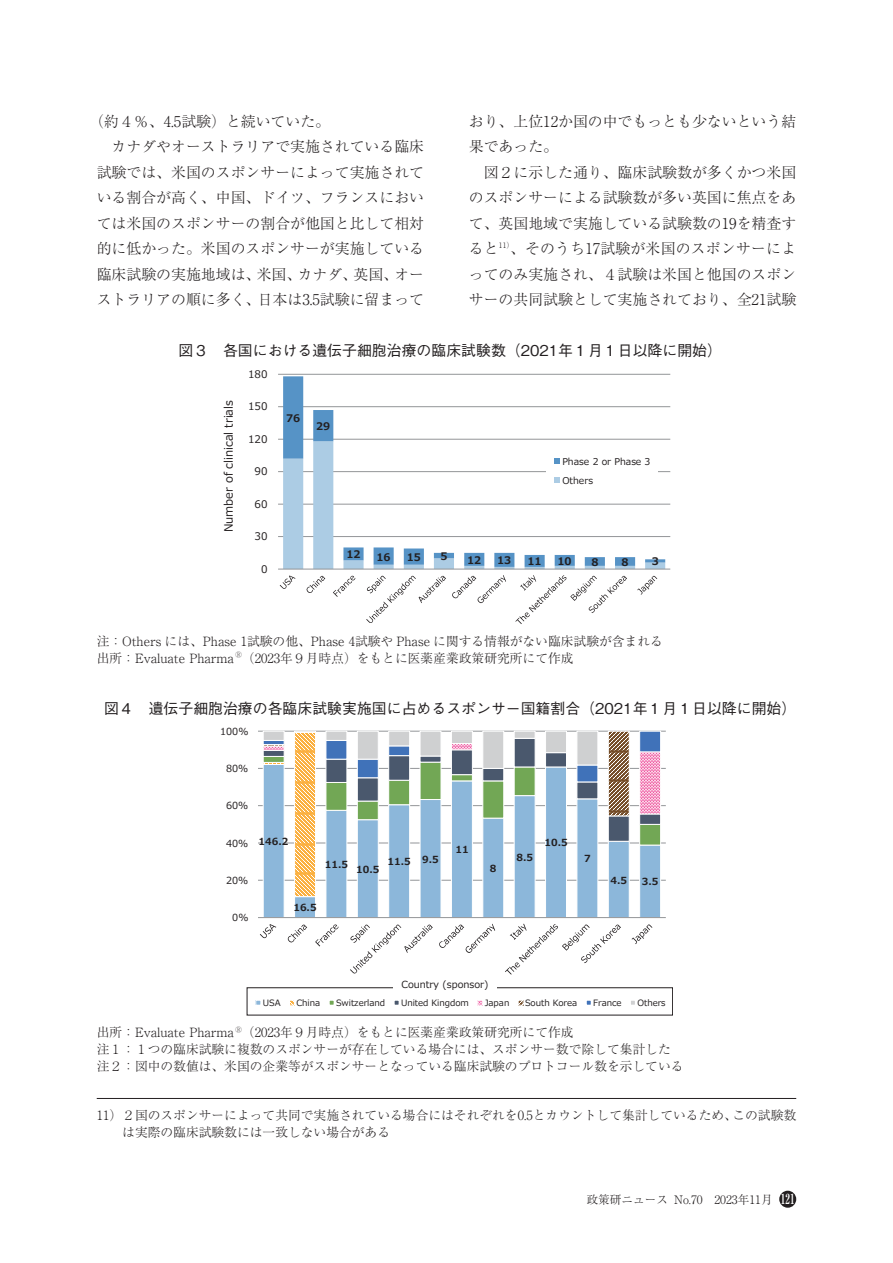
<style>
.page{position:relative;width:893px;height:1263px;background:#fff}
.page>*{position:absolute;margin:0;border:0;box-sizing:border-box;transform-origin:0 0}
.t1{font:300 14.85px/25.5px "Ryumin Pro";color:#231f20}
.t2{font:500 14.85px "Gothic BBB Pro";color:#231f20}
.t3{font:300 12.75px/17px "Ryumin Pro";color:#231f20}
.t4{font:300 11.7px "Ryumin Pro";color:#231f20}
.t5{font:11.55px "Meiryo UI";letter-spacing:-.005em;color:#231f20}
.t6{font:700 10.5px "Meiryo UI";letter-spacing:-.005em;color:#231f20}
.t7{font:10.5px "Meiryo UI";letter-spacing:-.005em;color:#231f20}
.t8{font:700 9.75px "Meiryo UI";color:#231f20}
.t9{font:9.75px "Meiryo UI";color:#231f20}
.t10{font:9.45px/18.9px "Meiryo UI";color:#231f20}
.t11{font:8.7px "Meiryo UI";letter-spacing:-.005em;color:#231f20}
.s1{font-weight:500;font-size:13.8px;color:#fff}
</style>
<div class="page">
<div style="left:779px;top:1191px;width:17px;height:17px;background:#231f20;border-radius:50%"></div>
<hr style="left:278px;top:536px;width:392px;height:1px;background:#939598">
<hr style="left:278px;top:504px;width:392px;height:1px;background:#939598">
<hr style="left:278px;top:471px;width:392px;height:1px;background:#939598">
<hr style="left:278px;top:439px;width:392px;height:1px;background:#939598">
<hr style="left:278px;top:406px;width:392px;height:1px;background:#939598">
<hr style="left:278px;top:374px;width:392px;height:1px;background:#939598">
<svg style="left:283px;top:376px;width:382px;height:191px"></svg>
<hr style="left:278px;top:569px;width:392px;height:1px;background:#939598">
<svg style="left:280px;top:575px;width:16px;height:14px"></svg>
<svg style="left:307px;top:576px;width:18px;height:17px"></svg>
<svg style="left:333px;top:576px;width:22px;height:21px"></svg>
<svg style="left:366px;top:575px;width:80px;height:48px"></svg>
<svg style="left:452px;top:575px;width:54px;height:28px"></svg>
<svg style="left:515px;top:575px;width:112px;height:49px"></svg>
<svg style="left:637px;top:576px;width:20px;height:19px"></svg>
<div style="left:546px;top:452px;width:112px;height:38px;background:#fff"></div>
<svg style="left:555px;top:458px;width:5px;height:6px"></svg>
<svg style="left:555px;top:478px;width:5px;height:5px"></svg>
<hr style="left:258px;top:880px;width:408px;height:1px;background:#939598">
<hr style="left:258px;top:843px;width:408px;height:1px;background:#939598">
<hr style="left:258px;top:805px;width:408px;height:1px;background:#939598">
<hr style="left:258px;top:768px;width:408px;height:1px;background:#939598">
<hr style="left:258px;top:731px;width:408px;height:1px;background:#939598">
<svg style="left:263px;top:897px;width:397px;height:20px"></svg>
<svg style="left:263px;top:731px;width:398px;height:166px"></svg>
<hr style="left:258px;top:917px;width:408px;height:1px;background:#939598">
<svg style="left:260px;top:924px;width:16px;height:14px"></svg>
<svg style="left:288px;top:924px;width:19px;height:18px"></svg>
<svg style="left:315px;top:924px;width:24px;height:22px"></svg>
<svg style="left:350px;top:924px;width:83px;height:50px"></svg>
<svg style="left:439px;top:924px;width:56px;height:29px"></svg>
<svg style="left:505px;top:923px;width:116px;height:51px"></svg>
<svg style="left:632px;top:924px;width:20px;height:20px"></svg>
<svg style="left:255px;top:1000px;width:6px;height:5px"></svg>
<svg style="left:290px;top:1000px;width:4px;height:5px"></svg>
<svg style="left:329px;top:1000px;width:5px;height:5px"></svg>
<svg style="left:394px;top:1000px;width:5px;height:5px"></svg>
<svg style="left:477px;top:1000px;width:6px;height:5px"></svg>
<svg style="left:518px;top:1000px;width:5px;height:5px"></svg>
<svg style="left:586px;top:1000px;width:5px;height:5px"></svg>
<svg style="left:631px;top:1000px;width:4px;height:5px"></svg>
<div style="left:247px;top:987px;width:426px;height:28px;border:1px solid #231f20"></div>
<div style="left:393px;top:974px;width:104px;height:20px;background:#fff"></div>
<hr style="left:97px;top:1098px;width:699px;height:1px;background:#231f20">
<p class="t1" style="left:97px;top:107px;width:329px;text-indent:-7px">（約４％、4.5試験）と続いていた。<br>　カナダやオーストラリアで実施されている臨床試験では、米国のスポンサーによって実施されている割合が高く、中国、ドイツ、フランスにおいては米国のスポンサーの割合が他国と比して相対的に低かった。米国のスポンサーが実施している臨床試験の実施地域は、米国、カナダ、英国、オーストラリアの順に多く、日本は3.5試験に留まって</p>
<p class="t1" style="left:469px;top:107px;width:329px">おり、上位12か国の中でもっとも少ないという結果であった。</p>
<p class="t1" style="left:469px;top:158px;width:329px;text-align:justify;text-indent:15px">図２に示した通り、臨床試験数が多くかつ米国のスポンサーによる試験数が多い英国に焦点をあて、英国地域で実施している試験数の19を精査すると<sup>11）</sup>、そのうち17試験が米国のスポンサーによってのみ実施され、４試験は米国と他国のスポンサーの共同試験として実施されており、全21試験</p>
<p class="t2" style="left:178px;top:339px;width:545px">図３　各国における遺伝子細胞治療の臨床試験数（2021年１月１日以降に開始）</p>
<p class="t5" style="left:221px;top:532px;width:134px;rotate:-90deg">Number of clinical trials</p>
<p class="t7" style="left:248px;top:367px;width:21px">180</p>
<p class="t7" style="left:248px;top:399px;width:21px">150</p>
<p class="t7" style="left:248px;top:432px;width:21px">120</p>
<p class="t7" style="left:255px;top:464px;width:15px">90</p>
<p class="t7" style="left:255px;top:497px;width:15px">60</p>
<p class="t7" style="left:255px;top:529px;width:15px">30</p>
<p class="t7" style="left:261px;top:562px;width:8px">0</p>
<p class="t6" style="left:286px;top:411px;width:16px">76</p>
<p class="t6" style="left:316px;top:419px;width:16px">29</p>
<p class="t10" style="left:562px;top:452px;width:90px">Phase 2 or Phase 3<br>Others</p>
<p class="t6" style="left:346px;top:547px;width:16px">12</p>
<p class="t6" style="left:377px;top:549px;width:16px">16</p>
<p class="t6" style="left:407px;top:550px;width:16px">15</p>
<p class="t6" style="left:440px;top:549px;width:9px">5</p>
<p class="t6" style="left:467px;top:553px;width:16px">12</p>
<p class="t6" style="left:497px;top:553px;width:16px">13</p>
<p class="t6" style="left:527px;top:554px;width:16px">11</p>
<p class="t6" style="left:558px;top:554px;width:16px">10</p>
<p class="t6" style="left:591px;top:555px;width:9px">8</p>
<p class="t6" style="left:622px;top:555px;width:9px">8</p>
<p class="t6" style="left:652px;top:554px;width:9px">3</p>
<p class="t3" style="left:97px;top:632px;width:568px">注：Others には、Phase 1試験の他、Phase 4試験や Phase に関する情報がない臨床試験が含まれる出所：Evaluate Pharma <sup>Ⓡ</sup>（2023年９月時点）をもとに医薬産業政策研究所にて作成</p>
<p class="t2" style="left:104px;top:696px;width:694px">図４　遺伝子細胞治療の各臨床試験実施国に占めるスポンサー国籍割合（2021年１月１日以降に開始）</p>
<p class="t9" style="left:220px;top:724px;width:30px">100%</p>
<p class="t9" style="left:226px;top:761px;width:24px">80%</p>
<p class="t9" style="left:226px;top:799px;width:24px">60%</p>
<p class="t9" style="left:226px;top:836px;width:24px">40%</p>
<p class="t9" style="left:226px;top:873px;width:24px">20%</p>
<p class="t9" style="left:232px;top:911px;width:18px">0%</p>
<p class="t8" style="left:259px;top:835px;width:31px">146.2</p>
<p class="t8" style="left:325px;top:858px;width:25px">11.5</p>
<p class="t8" style="left:356px;top:862px;width:25px">10.5</p>
<p class="t8" style="left:388px;top:855px;width:53px">11.5 9.5</p>
<p class="t8" style="left:293px;top:901px;width:25px">16.5</p>
<p class="t8" style="left:455px;top:843px;width:15px">11</p>
<p class="t8" style="left:490px;top:862px;width:8px">8</p>
<p class="t8" style="left:516px;top:850px;width:18px">8.5</p>
<p class="t8" style="left:544px;top:836px;width:25px">10.5</p>
<p class="t8" style="left:584px;top:852px;width:8px">7</p>
<p class="t8" style="left:610px;top:873px;width:18px">4.5</p>
<p class="t8" style="left:642px;top:875px;width:18px">3.5</p>
<p class="t9" style="left:402px;top:978px;width:88px">Country (sponsor)</p>
<p class="t3" style="left:97px;top:1023px;width:588px">出所：Evaluate Pharma <sup>Ⓡ</sup>（2023年９月時点）をもとに医薬産業政策研究所にて作成<br>注１：１つの臨床試験に複数のスポンサーが存在している場合には、スポンサー数で除して集計した注２：図中の数値は、米国の企業等がスポンサーとなっている臨床試験のプロトコール数を示している</p>
<p class="t3" style="left:122px;top:1106px;width:675px;text-indent:-26px">11）２国のスポンサーによって共同で実施されている場合にはそれぞれを0.5とカウントして集計しているため、この試験数は実際の臨床試験数には一致しない場合がある</p>
<p class="t11" style="left:263px;top:996px;width:19px">USA</p>
<p class="t11" style="left:296px;top:996px;width:25px">China</p>
<p class="t11" style="left:336px;top:996px;width:51px">Switzerland</p>
<p class="t11" style="left:401px;top:996px;width:69px">United Kingdom</p>
<p class="t11" style="left:485px;top:996px;width:26px">Japan</p>
<p class="t11" style="left:525px;top:996px;width:54px">South Korea</p>
<p class="t11" style="left:593px;top:996px;width:30px">France</p>
<p class="t11" style="left:637px;top:996px;width:30px">Others</p>
<p class="t4" style="left:586px;top:1190px;width:210px">政策研ニュース No.70　2023年11月 <span class="s1">121</span></p>
</div>
